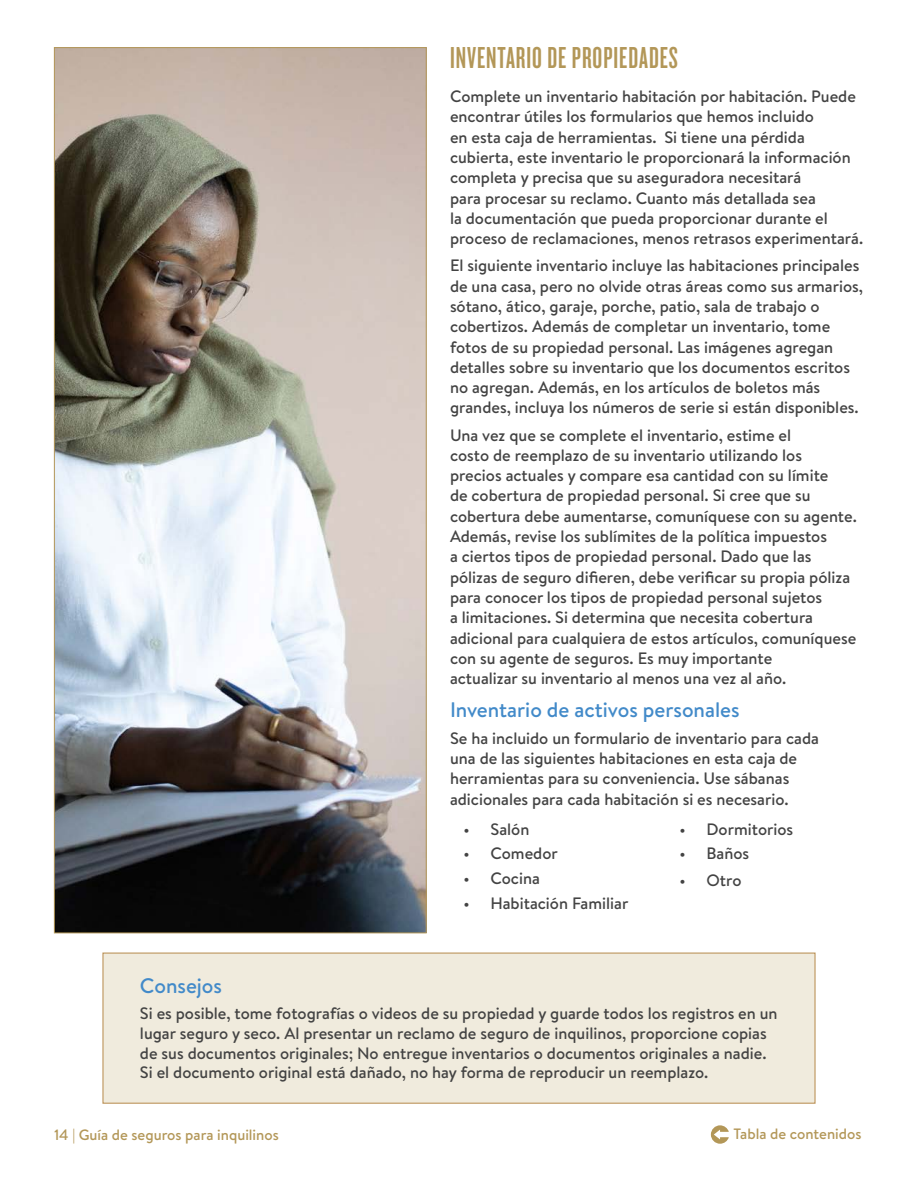
<style>
.page{position:relative;width:918px;height:1188px;background:#fff}
.page>*{position:absolute;margin:0;border:0;box-sizing:border-box;transform-origin:0 0}
.Heading-3{font:31.5px "Knockout HTF47 Bantamweight";letter-spacing:.03em;color:#b39758}
.Heading-4{font:500 21px "Brandon Text";color:#428ac9}
.Paragraph_Style_1{font:500 16.5px/20.2px "Brandon Text";color:#434343}
.t1{font:500 15px "Brandon Text";color:#b39758}
</style>
<div class="page">
<svg style="left:711px;top:1125px;width:18px;height:19px"></svg>
<img style="left:56px;top:49px;width:369px;height:882px">
<div style="left:102px;top:953px;width:714px;height:151px;background:#f0ebdd;border:1px solid #bd955c"></div>
<p class="Heading-3" style="left:450px;top:42px;width:230px">INVENTARIO DE PROPIEDADES</p>
<p class="Paragraph_Style_1" style="left:450px;top:86px;width:415px">Complete un inventario habitación por habitación. Puede encontrar útiles los formularios que hemos incluido<br>en esta caja de herramientas. Si tiene una pérdida cubierta, este inventario le proporcionará la información completa y precisa que su aseguradora necesitará<br>para procesar su reclamo. Cuanto más detallada sea<br>la documentación que pueda proporcionar durante el proceso de reclamaciones, menos retrasos experimentará.</p>
<p class="Paragraph_Style_1" style="left:450px;top:255px;width:415px">El siguiente inventario incluye las habitaciones principales de una casa, pero no olvide otras áreas como sus armarios, sótano, ático, garaje, porche, patio, sala de trabajo o cobertizos. Además de completar un inventario, tome fotos de su propiedad personal. Las imágenes agregan detalles sobre su inventario que los documentos escritos no agregan. Además, en los artículos de boletos más grandes, incluya los números de serie si están disponibles.</p>
<p class="Paragraph_Style_1" style="left:450px;top:424px;width:408px">Una vez que se complete el inventario, estime el<br>costo de reemplazo de su inventario utilizando los precios actuales y compare esa cantidad con su límite<br>de cobertura de propiedad personal. Si cree que su cobertura debe aumentarse, comuníquese con su agente.<br>Además, revise los sublímites de la política impuestos<br>a ciertos tipos de propiedad personal. Dado que las pólizas de seguro difieren, debe verificar su propia póliza para conocer los tipos de propiedad personal sujetos<br>a limitaciones. Si determina que necesita cobertura adicional para cualquiera de estos artículos, comuníquese con su agente de seguros. Es muy importante<br>actualizar su inventario al menos una vez al año.</p>
<p class="Heading-4" style="left:450px;top:695px;width:291px">Inventario de activos personales</p>
<p class="Paragraph_Style_1" style="left:450px;top:727px;width:371px">Se ha incluido un formulario de inventario para cada una de las siguientes habitaciones en esta caja de herramientas para su conveniencia. Use sábanas adicionales para cada habitación si es necesario.</p>
<p class="Paragraph_Style_1" style="left:464px;top:819px;width:67px">• Salón</p>
<p class="Paragraph_Style_1" style="left:464px;top:843px;width:96px">• Comedor</p>
<p class="Paragraph_Style_1" style="left:464px;top:868px;width:78px">• Cocina</p>
<p class="Paragraph_Style_1" style="left:464px;top:893px;width:166px">• Habitación Familiar</p>
<p class="Paragraph_Style_1" style="left:680px;top:819px;width:115px">• Dormitorios</p>
<p class="Paragraph_Style_1" style="left:680px;top:843px;width:71px">• Baños</p>
<p class="Paragraph_Style_1" style="left:680px;top:870px;width:63px">• Otro</p>
<p class="Heading-4" style="left:140px;top:971px;width:84px">Consejos</p>
<p class="Paragraph_Style_1" style="left:140px;top:1003px;width:639px;line-height:19.8px">Si es posible, tome fotografías o videos de su propiedad y guarde todos los registros en un lugar seguro y seco. Al presentar un reclamo de seguro de inquilinos, proporcione copias de sus documentos originales; No entregue inventarios o documentos originales a nadie.<br>Si el documento original está dañado, no hay forma de reproducir un reemplazo.</p>
<p class="t1" style="left:54px;top:1124px;width:226px">14 | Guía de seguros para inquilinos</p>
<p class="t1" style="left:734px;top:1124px;width:129px">Tabla de contenidos</p>
</div>
